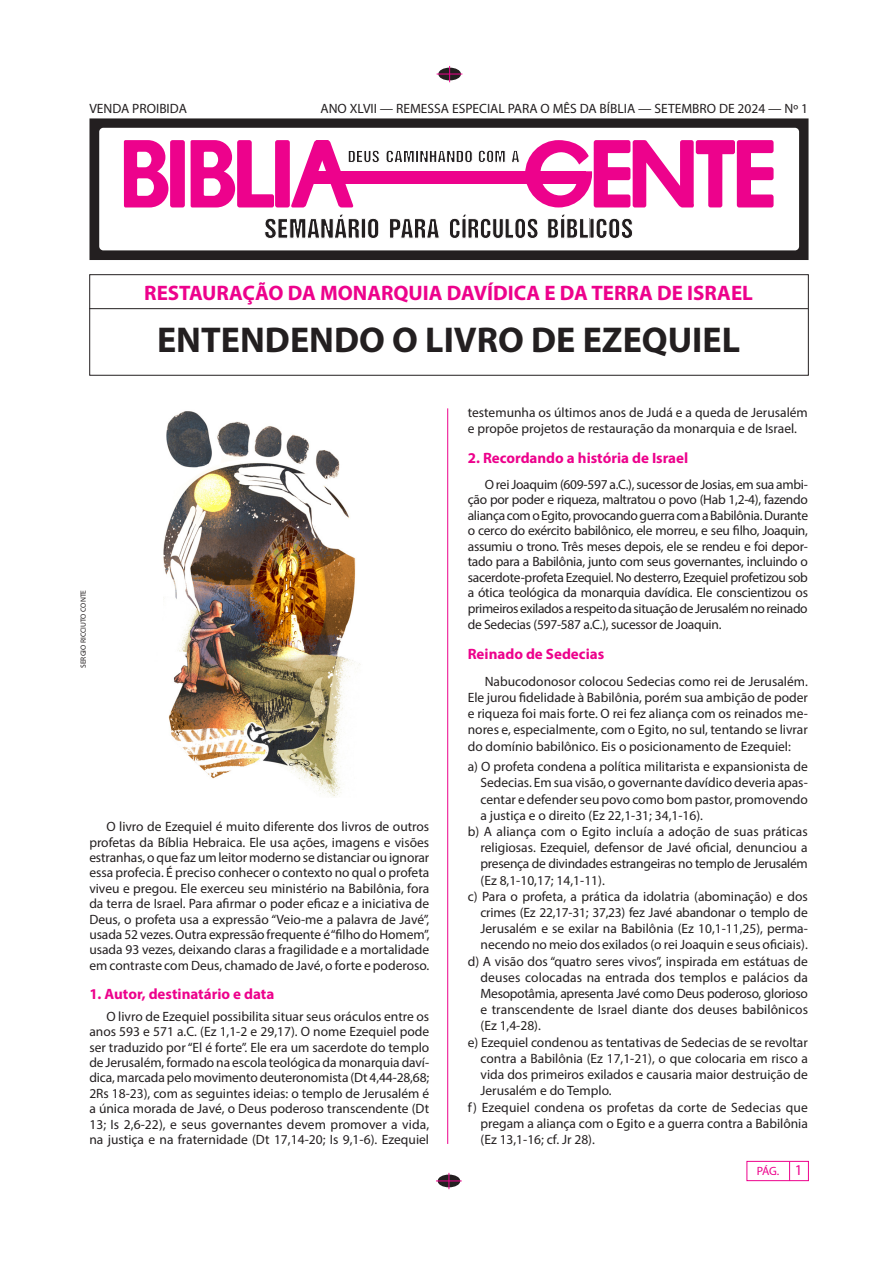
<style>
.page{position:relative;width:893px;height:1263px;background:#fff}
.page>*{position:absolute;margin:0;border:0;box-sizing:border-box;transform-origin:0 0}
.t1{font:700 36px "Myriad Pro";color:#231f20}
.t2{font:700 21px "Myriad Pro";color:#ed028c}
.t3{font:700 15px "Myriad Pro";color:#ed028c}
.t4{font:15px "Myriad Pro";color:#ed028c}
.Texto{font:13.5px/15.5px "Myriad Pro";color:#231f20;text-align:justify}
.Rec{font:13.5px/16.2px "Myriad Pro";color:#231f20;text-align:justify}
.t5{font:12px "Myriad Pro";color:#ed028c}
.t6{font:7.5px "Myriad Pro";color:#231f20}
</style>
<div class="page">
<svg style="left:437px;top:66px;width:25px;height:16px"></svg>
<svg style="left:436px;top:1173px;width:26px;height:16px"></svg>
<div style="left:89px;top:274px;width:720px;height:102px;border:1px solid #231f20"></div>
<hr style="left:447px;top:408px;width:1px;height:736px;background:#ed028c">
<div style="left:746px;top:1161px;width:63px;height:20px;border:1px solid #ed028c"></div>
<svg style="left:789px;top:1161px;width:1px;height:20px"></svg>
<hr style="left:89px;top:308px;width:719px;height:1px;background:#231f20">
<svg style="left:89px;top:118px;width:719px;height:142px"></svg>
<img style="left:163px;top:411px;width:198px;height:386px">
<p class="Texto" style="left:89px;top:100px;width:99px">VENDA PROIBIDA</p>
<p class="Texto" style="left:320px;top:100px;width:489px">ANO XLVII — REMESSA ESPECIAL PARA O MÊS DA BÍBLIA — SETEMBRO DE 2024 — Nº 1</p>
<p class="t2" style="left:144px;top:279px;width:610px">RESTAURAÇÃO DA MONARQUIA DAVÍDICA E DA TERRA DE ISRAEL</p>
<p class="t1" style="left:157px;top:316px;width:585px">ENTENDENDO O LIVRO DE EZEQUIEL</p>
<p class="t6" style="left:79px;top:668px;width:79px;rotate:-90deg">SERGIO RICCIUTO CONTE</p>
<p class="Texto" style="left:89px;top:819px;width:342px;text-indent:17px">O livro de Ezequiel é muito diferente dos livros de outros profetas da Bíblia Hebraica. Ele usa ações, imagens e visões estranhas, o que faz um leitor moderno se distanciar ou ignorar essa profecia. É preciso conhecer o contexto no qual o profeta viveu e pregou. Ele exerceu seu ministério na Babilônia, fora da terra de Israel. Para afirmar o poder eficaz e a iniciativa de Deus, o profeta usa a expressão “Veio-me a palavra de Javé”, usada 52 vezes. Outra expressão frequente é “filho do Homem”, usada 93 vezes, deixando claras a fragilidade e a mortalidade em contraste com Deus, chamado de Javé, o forte e poderoso.</p>
<p class="t3" style="left:89px;top:984px;width:186px">1. Autor, destinatário e data</p>
<p class="Texto" style="left:89px;top:1008px;width:342px;text-indent:17px">O livro de Ezequiel possibilita situar seus oráculos entre os anos 593 e 571 a.C. (Ez 1,1-2 e 29,17). O nome Ezequiel pode ser traduzido por “El é forte”. Ele era um sacerdote do templo de Jerusalém, formado na escola teológica da monarquia daví&shy;dica, marcada pelo movimento deuteronomista (Dt 4,44-28,68; 2Rs 18-23), com as seguintes ideias: o templo de Jerusalém é a única morada de Javé, o Deus poderoso transcendente (Dt 13; Is 2,6-22), e seus governantes devem promover a vida, na justiça e na fraternidade (Dt 17,14-20; Is 9,1-6). Ezequiel</p>
<p class="Texto" style="left:468px;top:405px;width:342px">testemunha os últimos anos de Judá e a queda de Jerusalém e propõe projetos de restauração da monarquia e de Israel.</p>
<p class="t3" style="left:468px;top:448px;width:222px">2. Recordando a história de Israel</p>
<p class="Texto" style="left:468px;top:476px;width:342px;text-indent:17px">O rei Joaquim (609-597 a.C.), sucessor de Josias, em sua ambi&shy;ção por poder e riqueza, maltratou o povo (Hab 1,2-4), fazendo aliança com o Egito, provocando guerra com a Babilônia. Durante o cerco do exército babilônico, ele morreu, e seu filho, Joaquin, assumiu o trono. Três meses depois, ele se rendeu e foi depor&shy;tado para a Babilônia, junto com seus governantes, incluindo o sacerdote-profeta Ezequiel. No desterro, Ezequiel profetizou sob a ótica teológica da monarquia davídica. Ele conscientizou os primeiros exilados a respeito da situação de Jerusalém no reinado de Sedecias (597-587 a.C.), sucessor de Joaquin.</p>
<p class="t3" style="left:468px;top:644px;width:138px">Reinado de Sedecias</p>
<p class="Texto" style="left:468px;top:673px;width:342px;line-height:16.2px;text-indent:17px">Nabucodonosor colocou Sedecias como rei de Jerusalém.<br>Ele jurou fidelidade à Babilônia, porém sua ambição de poder e riqueza foi mais forte. O rei fez aliança com os reinados me&shy;nores e, especialmente, com o Egito, no sul, tentando se livrar do domínio babilônico. Eis o posicionamento de Ezequiel:</p>
<p class="Rec" style="left:480px;top:758px;width:329px;text-indent:-13px">a) O profeta condena a política militarista e expansionista de Sedecias. Em sua visão, o governante davídico deveria apas&shy;centar e defender seu povo como bom pastor, promovendo a justiça e o direito (Ez 22,1-31; 34,1-16).</p>
<p class="Rec" style="left:480px;top:823px;width:329px;text-indent:-13px">b) A aliança com o Egito incluía a adoção de suas práticas religiosas. Ezequiel, defensor de Javé oficial, denunciou a presença de divindades estrangeiras no templo de Jerusalém (Ez 8,1-10,17; 14,1-11).</p>
<p class="Rec" style="left:480px;top:888px;width:329px;text-indent:-13px">c) Para o profeta, a prática da idolatria (abominação) e dos crimes (Ez 22,17-31; 37,23) fez Javé abandonar o templo de Jerusalém e se exilar na Babilônia (Ez 10,1-11,25), perma&shy;necendo no meio dos exilados (o rei Joaquin e seus oficiais).</p>
<p class="Rec" style="left:480px;top:953px;width:329px;text-indent:-13px">d) A visão dos “quatro seres vivos”, inspirada em estátuas de deuses colocadas na entrada dos templos e palácios da Mesopotâmia, apresenta Javé como Deus poderoso, glorioso e transcendente de Israel diante dos deuses babilônicos (Ez 1,4-28).</p>
<p class="Rec" style="left:480px;top:1034px;width:329px;text-indent:-13px">e) Ezequiel condenou as tentativas de Sedecias de se revoltar contra a Babilônia (Ez 17,1-21), o que colocaria em risco a vida dos primeiros exilados e causaria maior destruição de Jerusalém e do Templo.</p>
<p class="Rec" style="left:480px;top:1099px;width:329px;text-indent:-13px">f) Ezequiel condena os profetas da corte de Sedecias que pregam a aliança com o Egito e a guerra contra a Babilônia (Ez 13,1-16; cf. Jr 28).</p>
<p class="t5" style="left:757px;top:1163px;width:24px">PÁG.</p>
<p class="t4" style="left:795px;top:1161px;width:9px">1</p>
</div>
